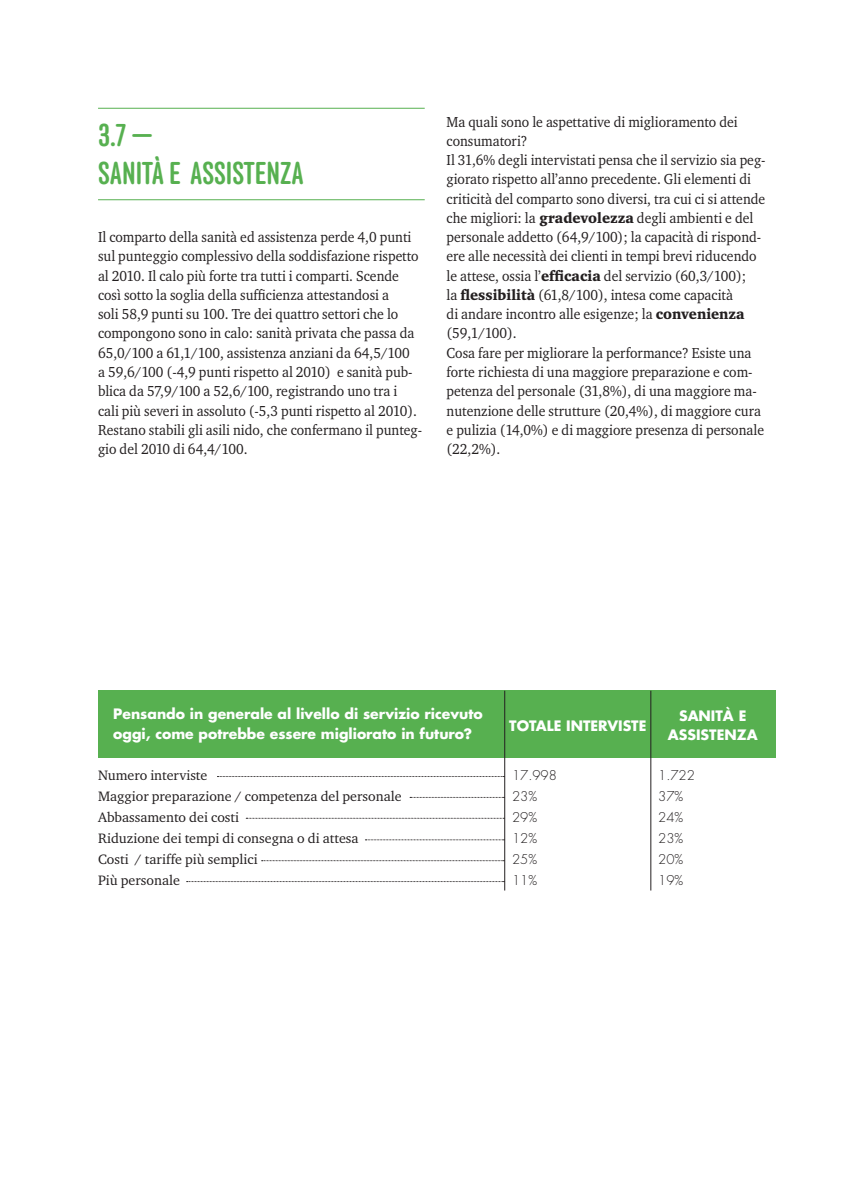
<style>
.page{position:relative;width:844px;height:1191px;background:#fff}
.page>*{position:absolute;margin:0;border:0;box-sizing:border-box;transform-origin:0 0}
.Titolo_Paragrafo{font:500 31.5px/38.5px "Anchor";color:#57b050}
.Testo{font:14.88px/19.2px "Charter ITC";color:#231f20;scale:.92 1}
.t1{font:14px "Charter ITC";color:#231f20}
.EVIDENZIATO{font:700 14px/19.2px "Futura";color:#fff}
.t2{font:300 13.12px "Futura";color:#231f20}
.s1{font-family:"Charter ITC Blac"}
</style>
<div class="page">
<hr style="left:98px;top:108px;width:326px;height:1px;background:#57b050">
<hr style="left:98px;top:199px;width:326px;height:1px;background:#57b050">
<svg style="left:410px;top:797px;width:94px;height:1px"></svg>
<svg style="left:261px;top:860px;width:243px;height:1px"></svg>
<svg style="left:217px;top:776px;width:287px;height:1px"></svg>
<svg style="left:365px;top:839px;width:139px;height:1px"></svg>
<svg style="left:246px;top:818px;width:258px;height:1px"></svg>
<svg style="left:186px;top:881px;width:318px;height:1px"></svg>
<div style="left:98px;top:690px;width:677px;height:68px;background:#57b050"></div>
<hr style="left:504px;top:690px;width:1px;height:200px;background:#231f20">
<hr style="left:650px;top:690px;width:1px;height:200px;background:#231f20">
<p class="Titolo_Paragrafo" style="left:98px;top:115px;width:207px">3.7 —<br>SANITÀ E ASSISTENZA</p>
<p class="Testo" style="left:98px;top:227px;width:354px">Il comparto della sanità ed assistenza perde 4,0 punti sul punteggio complessivo della soddisfazione rispetto al 2010. Il calo più forte tra tutti i comparti. Scende così sotto la soglia della sufficienza attestandosi a<br>soli 58,9 punti su 100. Tre dei quattro settori che lo compongono sono in calo: sanità privata che passa da 65,0/100 a 61,1/100, assistenza anziani da 64,5/100<br>a 59,6/100 (-4,9 punti rispetto al 2010) e sanità pub&shy;blica da 57,9/100 a 52,6/100, registrando uno tra i<br>cali più severi in assoluto (-5,3 punti rispetto al 2010).<br>Restano stabili gli asili nido, che confermano il punteg&shy;gio del 2010 di 64,4/100.</p>
<p class="Testo" style="left:446px;top:112px;width:318px">Ma quali sono le aspettative di miglioramento dei consumatori?</p>
<p class="Testo" style="left:446px;top:150px;width:348px">Il 31,6% degli intervistati pensa che il servizio sia peg&shy;giorato rispetto all’anno precedente. Gli elementi di criticità del comparto sono diversi, tra cui ci si attende che migliori: la <span class="s1">gradevolezza</span> degli ambienti e del personale addetto (64,9/100); la capacità di rispond&shy;ere alle necessità dei clienti in tempi brevi riducendo le attese, ossia l’<span class="s1">efficacia</span> del servizio (60,3/100);<br>la <span class="s1">flessibilità</span> (61,8/100), intesa come capacità<br>di andare incontro alle esigenze; la <span class="s1">convenienza </span>(59,1/100).</p>
<p class="Testo" style="left:446px;top:343px;width:346px">Cosa fare per migliorare la performance? Esiste una forte richiesta di una maggiore preparazione e com&shy;petenza del personale (31,8%), di una maggiore ma&shy;nutenzione delle strutture (20,4%), di maggiore cura e pulizia (14,0%) e di maggiore presenza di personale (22,2%).</p>
<p class="EVIDENZIATO" style="left:113px;top:704px;width:371px">Pensando in generale al livello di servizio ricevuto oggi, come potrebbe essere migliorato in futuro?</p>
<p class="t1" style="left:98px;top:766px;width:111px">Numero interviste</p>
<p class="t1" style="left:98px;top:787px;width:305px">Maggior preparazione / competenza del personale</p>
<p class="t1" style="left:98px;top:808px;width:142px">Abbassamento dei costi</p>
<p class="t1" style="left:98px;top:829px;width:262px">Riduzione dei tempi di consegna o di attesa</p>
<p class="t1" style="left:98px;top:850px;width:161px">Costi / tariffe più semplici</p>
<p class="t1" style="left:98px;top:871px;width:83px">Più personale</p>
<p class="EVIDENZIATO" style="left:509px;top:715px;width:139px">TOTALE INTERVISTE</p>
<p class="t2" style="left:512px;top:767px;width:46px">17.998</p>
<p class="t2" style="left:512px;top:788px;width:26px">23%</p>
<p class="t2" style="left:512px;top:809px;width:26px">29%</p>
<p class="t2" style="left:512px;top:830px;width:26px">12%</p>
<p class="t2" style="left:512px;top:851px;width:26px">25%</p>
<p class="t2" style="left:512px;top:872px;width:26px">11%</p>
<p class="EVIDENZIATO" style="left:678px;top:706px;width:69px">SANITÀ E</p>
<p class="EVIDENZIATO" style="left:667px;top:725px;width:91px">ASSISTENZA</p>
<p class="t2" style="left:658px;top:767px;width:38px">1.722</p>
<p class="t2" style="left:658px;top:788px;width:26px">37%</p>
<p class="t2" style="left:658px;top:809px;width:26px">24%</p>
<p class="t2" style="left:658px;top:830px;width:26px">23%</p>
<p class="t2" style="left:658px;top:851px;width:26px">20%</p>
<p class="t2" style="left:658px;top:872px;width:26px">19%</p>
</div>
